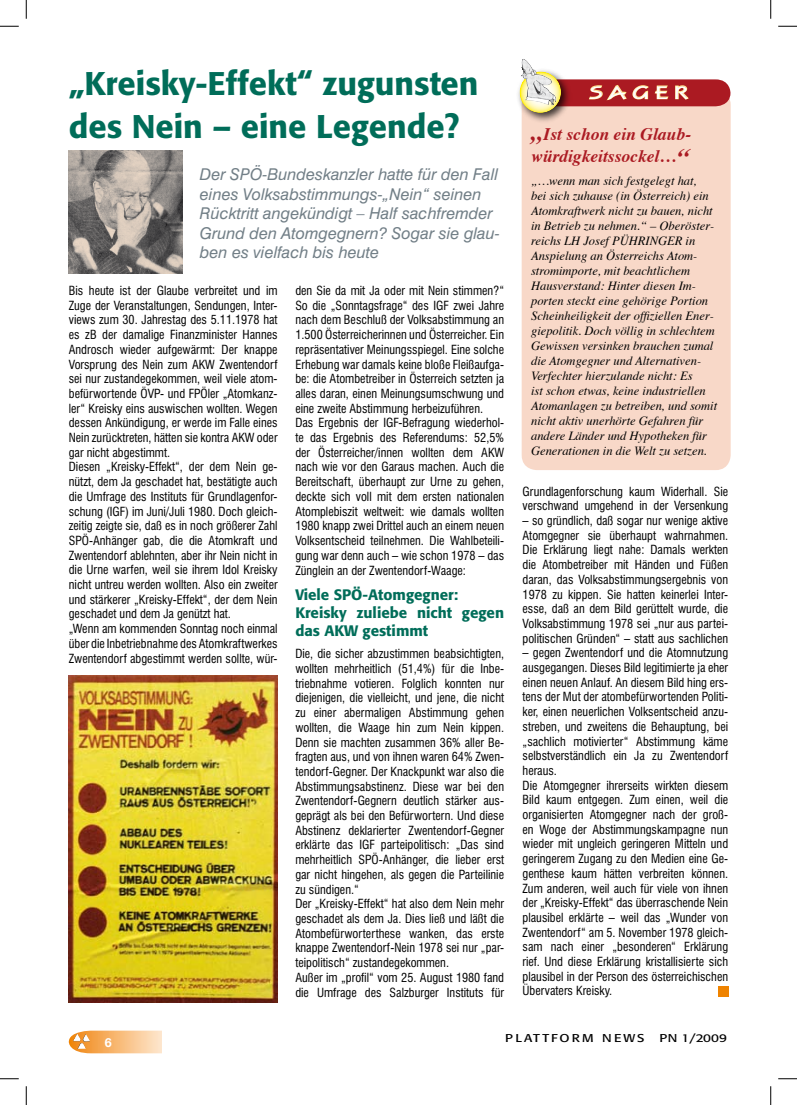
<style>
.page{position:relative;width:797px;height:1105px;background:#fff}
.page>*{position:absolute;margin:0;border:0;box-sizing:border-box;transform-origin:0 0}
.t1{font:500 32.5px/43.5px "Formata";color:#006d59}
.t2{font:700 18.75px "Squire D";letter-spacing:.22em;color:#fff;scale:1.5 1}
.t3{font:italic 700 17.5px/22.5px "Times";color:#ab1a22}
.t4{font:italic 16.25px/19.5px "Swiss 721 BT";color:#727f87}
.t5{font:500 15px/18px "Formata";color:#006d59}
.t6{font:italic 12.5px/15px "Times";color:#000}
.t7{font:condensed 12.25px/14.8px "Swiss 721 BT";color:#000}
.t8{font:11.25px "Formata";letter-spacing:.15em;color:#000;scale:1.2 1}
.s1{font-size:25px}
</style>
<div class="page">
<img style="left:69px;top:150px;width:113px;height:124px">
<div style="left:521px;top:90px;width:209px;height:380px;background:#f8d8c8;border-radius:15px"></div>
<img style="left:69px;top:676px;width:209px;height:326px">
<div style="left:515px;top:68px;width:57px;height:56px;background:#000;opacity:.75"></div>
<svg style="left:519px;top:72px;width:42px;height:41px"></svg>
<img style="left:520px;top:59px;width:36px;height:46px">
<svg style="left:532px;top:79px;width:198px;height:27px;background:#b94c46"></svg>
<div style="left:718px;top:986px;width:11px;height:11px;background:#ef8300"></div>
<svg style="left:0;top:25px;width:19px;height:2px"></svg>
<svg style="left:778px;top:25px;width:19px;height:2px"></svg>
<svg style="left:0;top:1078px;width:19px;height:1px"></svg>
<svg style="left:778px;top:1078px;width:19px;height:1px"></svg>
<svg style="left:25px;top:0;width:2px;height:19px"></svg>
<svg style="left:25px;top:1086px;width:2px;height:19px"></svg>
<svg style="left:770px;top:0;width:1px;height:19px"></svg>
<svg style="left:770px;top:1086px;width:1px;height:19px"></svg>
<svg style="left:69px;top:1031px;width:93px;height:22px;background:#f7bf81"></svg>
<h1 class="t1" style="left:69px;top:61px;width:411px">„Kreisky-Effekt“ zugunsten des Nein – eine Legende?</h1>
<h3 class="t4" style="left:200px;top:164px;width:301px">Der SPÖ-Bundeskanzler hatte für den Fall eines Volksabstimmungs-„Nein“ seinen Rücktritt angekündigt – Half sachfremder Grund den Atomgegnern? Sogar sie glau&shy;ben es vielfach bis heute</h3>
<p class="t7" style="left:69px;top:283px;width:210px">Bis heute ist der Glaube verbreitet und im Zuge der Veranstaltungen, Sendungen, Inter&shy;views zum 30. Jahrestag des 5.11.1978 hat es zB der damalige Finanzminister Hannes Androsch wieder aufgewärmt: Der knappe Vorsprung des Nein zum AKW Zwentendorf sei nur zustandegekommen, weil viele atom&shy;befürwortende ÖVP- und FPÖler „Atomkanz&shy;ler“ Kreisky eins auswischen wollten. Wegen dessen Ankündigung, er werde im Falle eines Nein zurücktreten, hätten sie kontra AKW oder gar nicht abgestimmt.<br>Diesen „Kreisky-Effekt“, der dem Nein ge&shy;nützt, dem Ja geschadet hat, bestätigte auch die Umfrage des Instituts für Grundlagenfor&shy;schung (IGF) im Juni/Juli 1980. Doch gleich&shy;zeitig zeigte sie, daß es in noch größerer Zahl SPÖ-Anhänger gab, die die Atomkraft und Zwentendorf ablehnten, aber ihr Nein nicht in die Urne warfen, weil sie ihrem Idol Kreisky nicht untreu werden wollten. Also ein zweiter und stärkerer „Kreisky-Effekt“, der dem Nein geschadet und dem Ja genützt hat.<br>„Wenn am kommenden Sonntag noch einmal über die Inbetriebnahme des Atomkraftwerkes Zwentendorf abgestimmt werden sollte, wür-</p>
<p class="t7" style="left:295px;top:283px;width:210px">den Sie da mit Ja oder mit Nein stimmen?“ So die „Sonntagsfrage“ des IGF zwei Jahre nach dem Beschluß der Volksabstimmung an 1.500 Österreicherinnen und Österreicher. Ein repräsentativer Meinungsspiegel. Eine solche Erhebung war damals keine bloße Fleißaufga&shy;be: die Atombetreiber in Österreich setzten ja alles daran, einen Meinungsumschwung und eine zweite Abstimmung herbeizuführen.<br>Das Ergebnis der IGF-Befragung wiederhol&shy;te das Ergebnis des Referendums: 52,5% der Österreicher/innen wollten dem AKW nach wie vor den Garaus machen. Auch die Bereitschaft, überhaupt zur Urne zu gehen, deckte sich voll mit dem ersten nationalen Atomplebiszit weltweit: wie damals wollten 1980 knapp zwei Drittel auch an einem neuen Volksentscheid teilnehmen. Die Wahlbeteili&shy;gung war denn auch – wie schon 1978 – das Zünglein an der Zwentendorf-Waage:</p>
<p class="t5" style="left:295px;top:586px;width:210px">Viele SPÖ-Atomgegner:<br>Kreisky zuliebe nicht gegen das AKW gestimmt</p>
<p class="t7" style="left:295px;top:646px;width:210px">Die, die sicher abzustimmen beabsichtigten, wollten mehrheitlich (51,4%) für die Inbe&shy;triebnahme votieren. Folglich konnten nur diejenigen, die vielleicht, und jene, die nicht zu einer abermaligen Abstimmung gehen wollten, die Waage hin zum Nein kippen.<br>Denn sie machten zusammen 36% aller Be&shy;fragten aus, und von ihnen waren 64% Zwen&shy;tendorf-Gegner. Der Knackpunkt war also die Abstimmungsabstinenz. Diese war bei den Zwentendorf-Gegnern deutlich stärker aus&shy;geprägt als bei den Befürwortern. Und diese Abstinenz deklarierter Zwentendorf-Gegner erklärte das IGF parteipolitisch: „Das sind mehrheitlich SPÖ-Anhänger, die lieber erst gar nicht hingehen, als gegen die Parteilinie zu sündigen.“<br>Der „Kreisky-Effekt“ hat also dem Nein mehr geschadet als dem Ja. Dies ließ und läßt die Atombefürworterthese wanken, das erste knappe Zwentendorf-Nein 1978 sei nur „par&shy;teipolitisch“ zustandegekommen.<br>Außer im „profil“ vom 25. August 1980 fand die Umfrage des Salzburger Instituts für</p>
<h2 class="t2" style="left:590px;top:82px;width:67px">SAGER</h2>
<h3 class="t3" style="left:531px;top:121px;width:161px"><span class="s1">„</span>Ist schon ein Glaub&shy;würdigkeitssockel…<span class="s1">“</span></h3>
<p class="t6" style="left:531px;top:172px;width:187px">„…wenn man sich festgelegt hat,<br>bei sich zuhause (in Österreich) ein Atomkraftwerk nicht zu bauen, nicht in Betrieb zu nehmen.“ – Oberöster&shy;reichs LH Josef PÜHRINGER in Anspielung an Österreichs Atom&shy;stromimporte, mit beachtlichem Hausverstand: Hinter diesen Im&shy;porten steckt eine gehörige Portion Scheinheiligkeit der offiziellen Ener&shy;giepolitik. Doch völlig in schlechtem Gewissen versinken brauchen zumal die Atomgegner und Alternativen-Verfechter hierzulande nicht: Es<br>ist schon etwas, keine industriellen Atomanlagen zu betreiben, und somit nicht aktiv unerhörte Gefahren für andere Länder und Hypotheken für Generationen in die Welt zu setzen.</p>
<p class="t7" style="left:522px;top:484px;width:207px">Grundlagenforschung kaum Widerhall. Sie verschwand umgehend in der Versenkung</p>
<p class="t7" style="left:522px;top:513px;width:207px;text-align:justify">– so gründlich, daß sogar nur wenige aktive Atomgegner sie überhaupt wahrnahmen.<br>Die Erklärung liegt nahe: Damals werkten die Atombetreiber mit Händen und Füßen daran, das Volksabstimmungsergebnis von 1978 zu kippen. Sie hatten keinerlei Inter&shy;esse, daß an dem Bild gerüttelt wurde, die Volksabstimmung 1978 sei „nur aus partei&shy;politischen Gründen“ – statt aus sachlichen</p>
<p class="t7" style="left:522px;top:645px;width:207px">– gegen Zwentendorf und die Atomnutzung ausgegangen. Dieses Bild legitimierte ja eher einen neuen Anlauf. An diesem Bild hing ers&shy;tens der Mut der atombefürwortenden Politi&shy;ker, einen neuerlichen Volksentscheid anzu&shy;streben, und zweitens die Behauptung, bei „sachlich motivierter“ Abstimmung käme selbstverständlich ein Ja zu Zwentendorf heraus.<br>Die Atomgegner ihrerseits wirkten diesem Bild kaum entgegen. Zum einen, weil die organisierten Atomgegner nach der groß&shy;en Woge der Abstimmungskampagne nun wieder mit ungleich geringeren Mitteln und geringerem Zugang zu den Medien eine Ge&shy;genthese kaum hätten verbreiten können.<br>Zum anderen, weil auch für viele von ihnen der „Kreisky-Effekt“ das überraschende Nein plausibel erklärte – weil das „Wunder von Zwentendorf“ am 5. November 1978 gleich&shy;sam nach einer „besonderen“ Erklärung rief. Und diese Erklärung kristallisierte sich plausibel in der Person des österreichischen Übervaters Kreisky.</p>
<p class="t8" style="left:505px;top:1031px;width:118px">PLATTFORM NEWS</p>
<p class="t8" style="left:659px;top:1031px;width:58px">PN 1/2009</p>
</div>
